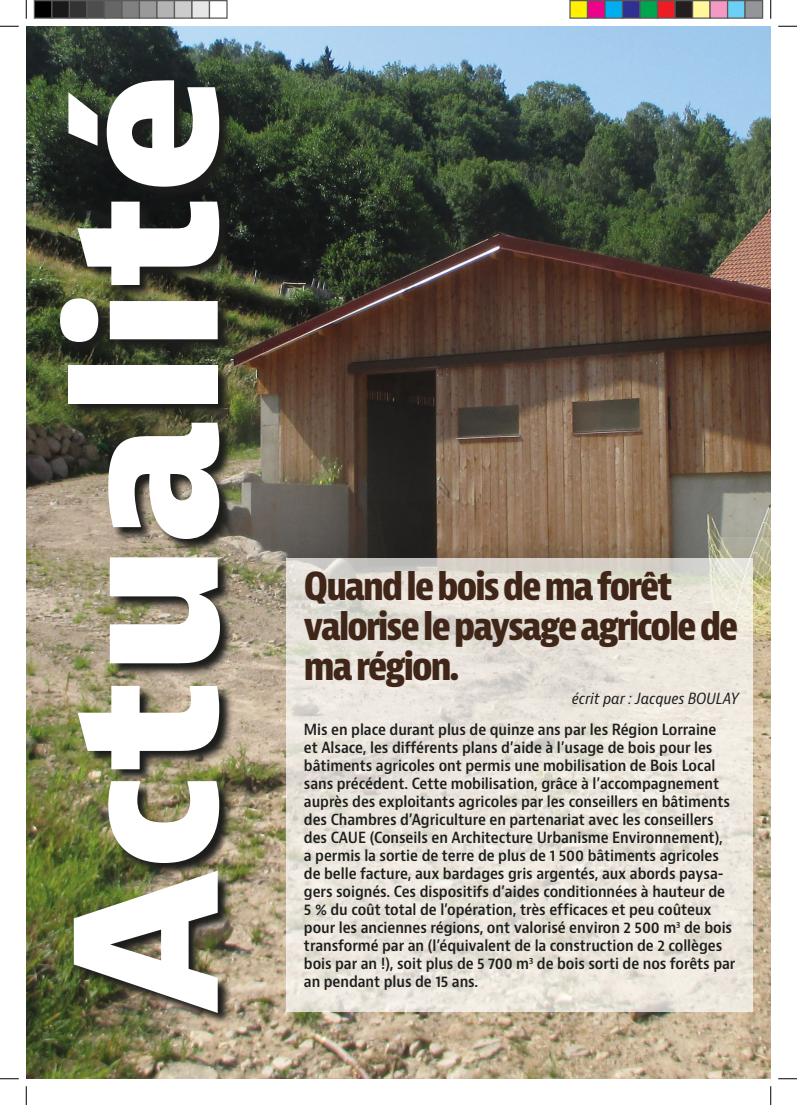
<style>
.page{position:relative;width:797px;height:1105px;background:#fff}
.page>*{position:absolute;margin:0;border:0;box-sizing:border-box;transform-origin:0 0}
.t1{font:800 191.25px "Bernina Sans";color:#fff}
.t2{font:700 condensed 37.5px/40px "Bernina Sans";letter-spacing:-.05em;color:#402618}
.Chapeau{font:600 condensed 15px/18px "Bernino Sans";letter-spacing:-.005em;color:#1d1d1b}
.t3{font:italic condensed 15px "Bernina Sans";color:#1d1d1b}
</style>
<div class="page">
<img style="left:26px;top:26px;width:744px;height:1053px">
<svg style="left:286px;top:558px;width:467px;height:453px;fill:#ebe5dd"></svg>
<img style="left:61px;top:81px;width:173px;height:945px">
<svg style="left:0;top:25px;width:19px;height:2px"></svg>
<svg style="left:778px;top:25px;width:19px;height:2px"></svg>
<svg style="left:0;top:1078px;width:19px;height:1px"></svg>
<svg style="left:778px;top:1078px;width:19px;height:1px"></svg>
<svg style="left:25px;top:0;width:2px;height:19px"></svg>
<svg style="left:25px;top:1086px;width:2px;height:19px"></svg>
<svg style="left:770px;top:0;width:1px;height:19px"></svg>
<svg style="left:770px;top:1086px;width:1px;height:19px"></svg>
<div style="left:34px;top:1px;width:18px;height:17px;background:#000"></div>
<div style="left:34px;top:0;width:18px;height:19px;border:1px solid #595959"></div>
<div style="left:52px;top:1px;width:17px;height:17px;background:#1a1a1a"></div>
<div style="left:51px;top:0;width:19px;height:19px;border:1px solid #595959"></div>
<div style="left:69px;top:1px;width:18px;height:17px;background:#333"></div>
<div style="left:69px;top:0;width:19px;height:19px;border:1px solid #595959"></div>
<div style="left:87px;top:1px;width:17px;height:17px;background:#4d4d4d"></div>
<div style="left:86px;top:0;width:19px;height:19px;border:1px solid #595959"></div>
<div style="left:104px;top:1px;width:18px;height:17px;background:#666"></div>
<div style="left:104px;top:0;width:18px;height:19px;border:1px solid #595959"></div>
<div style="left:122px;top:1px;width:17px;height:17px;background:#808080"></div>
<div style="left:121px;top:0;width:19px;height:19px;border:1px solid #595959"></div>
<div style="left:139px;top:1px;width:18px;height:17px;background:#999"></div>
<div style="left:139px;top:0;width:19px;height:19px;border:1px solid #595959"></div>
<div style="left:157px;top:1px;width:17px;height:17px;background:#b3b3b3"></div>
<div style="left:156px;top:0;width:19px;height:19px;border:1px solid #595959"></div>
<div style="left:174px;top:1px;width:18px;height:17px;background:#ccc"></div>
<div style="left:174px;top:0;width:18px;height:19px;border:1px solid #595959"></div>
<div style="left:192px;top:1px;width:17px;height:17px;background:#e6e6e6"></div>
<div style="left:191px;top:0;width:19px;height:19px;border:1px solid #595959"></div>
<div style="left:209px;top:0;width:19px;height:19px;border:1px solid #595959"></div>
<div style="left:570px;top:1px;width:17px;height:17px;background:#fff101"></div>
<div style="left:569px;top:0;width:19px;height:19px;border:1px solid #595959"></div>
<div style="left:587px;top:1px;width:18px;height:17px;background:#ed028c"></div>
<div style="left:587px;top:0;width:18px;height:19px;border:1px solid #595959"></div>
<div style="left:605px;top:1px;width:17px;height:17px;background:#00aeef"></div>
<div style="left:604px;top:0;width:19px;height:19px;border:1px solid #595959"></div>
<div style="left:622px;top:1px;width:18px;height:17px;background:#2e3092"></div>
<div style="left:622px;top:0;width:18px;height:19px;border:1px solid #595959"></div>
<div style="left:640px;top:1px;width:17px;height:17px;background:#00a54f"></div>
<div style="left:639px;top:0;width:19px;height:19px;border:1px solid #595959"></div>
<div style="left:657px;top:1px;width:18px;height:17px;background:#ee1d23"></div>
<div style="left:657px;top:0;width:18px;height:19px;border:1px solid #595959"></div>
<div style="left:675px;top:1px;width:17px;height:17px;background:#231f20"></div>
<div style="left:674px;top:0;width:19px;height:19px;border:1px solid #595959"></div>
<div style="left:692px;top:1px;width:18px;height:17px;background:#fff79a"></div>
<div style="left:692px;top:0;width:18px;height:19px;border:1px solid #595959"></div>
<div style="left:710px;top:1px;width:17px;height:17px;background:#f499c2"></div>
<div style="left:709px;top:0;width:19px;height:19px;border:1px solid #595959"></div>
<div style="left:727px;top:1px;width:18px;height:17px;background:#6bcff6"></div>
<div style="left:727px;top:0;width:18px;height:19px;border:1px solid #595959"></div>
<div style="left:745px;top:1px;width:17px;height:17px;background:#939598"></div>
<div style="left:744px;top:0;width:19px;height:19px;border:1px solid #595959"></div>
<p class="t1" style="left:20px;top:1014px;width:944px;rotate:-90deg">Actualité</p>
<p class="t2" style="left:304px;top:567px;width:436px">Quand le bois de ma forêt valorise le paysage agricole de ma région.</p>
<p class="t3" style="left:572px;top:690px;width:168px">écrit par : Jacques BOULAY</p>
<p class="Chapeau" style="left:304px;top:720px;width:433px">Mis en place durant plus de quinze ans par les Région Lorraine<br>et Alsace, les différents plans d’aide à l’usage de bois pour les bâtiments agricoles ont permis une mobilisation de Bois Local sans précédent. Cette mobilisation, grâce à l’accompagnement auprès des exploitants agricoles par les conseillers en bâtiments des Chambres d’Agriculture en partenariat avec les conseillers des CAUE (Conseils en Architecture Urbanisme Environnement),<br>a permis la sortie de terre de plus de 1 500 bâtiments agricoles de belle facture, aux bardages gris argentés, aux abords paysa&shy;gers soignés. Ces dispositifs d’aides conditionnées à hauteur de 5 % du coût total de l’opération, très efficaces et peu coûteux pour les anciennes régions, ont valorisé environ 2 500 m<sup>3</sup> de bois transformé par an (l’équivalent de la construction de 2 collèges bois par an !), soit plus de 5 700 m<sup>3</sup> de bois sorti de nos forêts par an pendant plus de 15 ans.</p>
</div>
